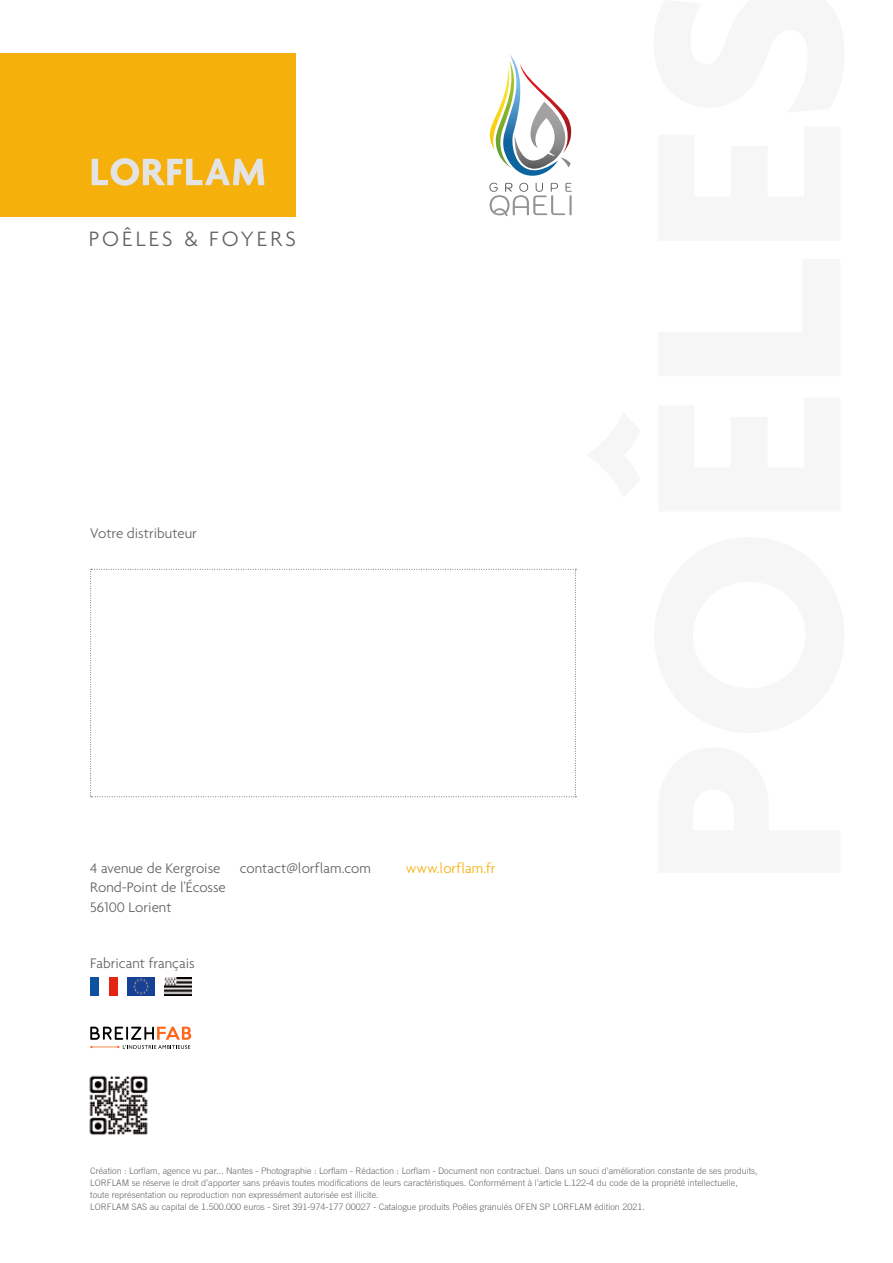
<style>
.page{position:relative;width:893px;height:1263px;background:#fff}
.page>*{position:absolute;margin:0;border:0;box-sizing:border-box;transform-origin:0 0}
.t1{font:300 22.5px "Agenda";letter-spacing:.14em;color:#646363}
.t2{font:300 15px/19.5px "Agenda";color:#646363}
.t3{font:300 15px "Agenda";color:#f6b00b}
.t4{font:300 9px/12px "Trade Gothic";color:#646363}
</style>
<div class="page">
<img style="left:89px;top:1075px;width:59px;height:60px">
<svg style="left:90px;top:569px;width:486px;height:228px"></svg>
<img style="left:127px;top:977px;width:28px;height:19px">
<div style="left:90px;top:977px;width:9px;height:19px;background:#0d52a0"></div>
<div style="left:108px;top:977px;width:9px;height:19px;background:#e42313"></div>
<img style="left:164px;top:978px;width:27px;height:18px">
<div style="left:0;top:53px;width:295px;height:163px;background:#f6b00b"></div>
<svg style="left:91px;top:158px;width:173px;height:28px"></svg>
<svg style="left:90px;top:1027px;width:101px;height:22px"></svg>
<svg style="left:489px;top:55px;width:83px;height:161px"></svg>
<h1 class="t1" style="left:89px;top:226px;width:208px">POÊLES &amp; FOYERS</h1>
<h2 class="t2" style="left:90px;top:523px;width:108px">Votre distributeur</h2>
<h2 class="t2" style="left:90px;top:858px;width:132px">4 avenue de Kergroise</h2>
<h2 class="t2" style="left:240px;top:858px;width:132px">contact@lorflam.com</h2>
<h2 class="t3" style="left:406px;top:859px;width:91px">www.lorflam.fr</h2>
<h2 class="t2" style="left:90px;top:878px;width:137px">Rond-Point de l'Écosse<br>56100 Lorient</h2>
<h2 class="t2" style="left:90px;top:953px;width:106px">Fabricant français</h2>
<p class="t4" style="left:90px;top:1164px;width:669px">Création : Lorflam, agence vu par... Nantes - Photographie : Lorflam - Rédaction : Lorflam - Document non contractuel. Dans un souci d’amélioration constante de ses produits, LORFLAM se réserve le droit d’apporter sans préavis toutes modifications de leurs caractéristiques. Conformément à l’article L.122-4 du code de la propriété intellectuelle, toute représentation ou reproduction non expressément autorisée est illicite.<br>LORFLAM SAS au capital de 1.500.000 euros - Siret 391-974-177 00027 - Catalogue produits Poêles granulés OFEN SP LORFLAM édition 2021.</p>
</div>
